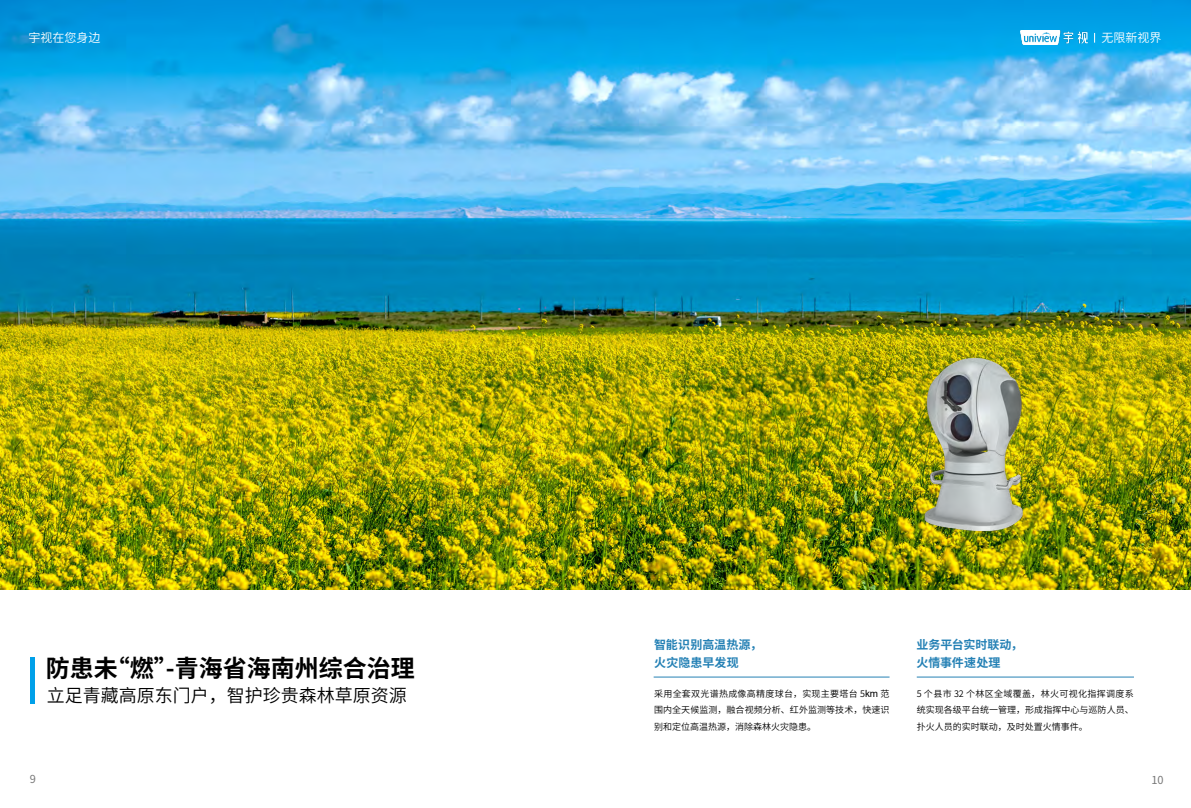
<style>
.page{position:relative;width:1191px;height:808px;background:#fff}
.page>*{position:absolute;margin:0;border:0;box-sizing:border-box;transform-origin:0 0}
.t1{font:700 24px "Source Han Sans CN";color:#000}
.t2{font:18px "Source Han Sans CN";color:#000}
.t3{font:700 12px/18px "Source Han Sans CN";letter-spacing:.005em;color:#2581b5}
.t4{font:12px "Source Han Sans CN";color:#fff}
.t5{font:11px "Source Han Sans CN";color:#777}
.t6{font:9px/16.5px "Source Han Sans CN";letter-spacing:.005em;color:#000;text-align:justify}
.s1{font-family:"Arial";font-size:9.9px}
</style>
<div class="page">
<img style="left:0;top:0;width:1191px;height:590px">
<div style="left:30px;top:658px;width:5px;height:46px;background:#00a0e9"></div>
<img style="left:862px;top:322px;width:235px;height:234px">
<img style="left:1020px;top:31px;width:67px;height:13px">
<hr style="left:653px;top:677px;width:236px;height:1px;background:#2581b5">
<hr style="left:916px;top:677px;width:218px;height:1px;background:#2581b5">
<h3 class="t4" style="left:28px;top:31px;width:73px">宇视在您身边</h3>
<h1 class="t1" style="left:46px;top:654px;width:370px">防患未“燃”-青海省海南州综合治理</h1>
<h2 class="t2" style="left:47px;top:685px;width:362px">立足青藏高原东门户，智护珍贵森林草原资源</h2>
<h3 class="t4" style="left:1101px;top:31px;width:61px">无限新视界</h3>
<h3 class="t3" style="left:916px;top:636px;width:108px">业务平台实时联动，火情事件速处理</h3>
<h3 class="t3" style="left:654px;top:636px;width:109px">智能识别高温热源，火灾隐患早发现</h3>
<p class="t6" style="left:654px;top:685px;width:237px">采用全套双光谱热成像高精度球台，实现主要塔台 5<span class="s1">km</span> 范围内全天候监测，融合视频分析、红外监测等技术，快速识别和定位高温热源，消除森林火灾隐患。</p>
<p class="t6" style="left:916px;top:685px;width:218px">5 个县市 32 个林区全域覆盖，林火可视化指挥调度系统实现各级平台统一管理，形成指挥中心与巡防人员、扑火人员的实时联动，及时处置火情事件。</p>
<p class="t5" style="left:30px;top:773px;width:8px">9</p>
<p class="t5" style="left:1151px;top:774px;width:14px">10</p>
</div>
